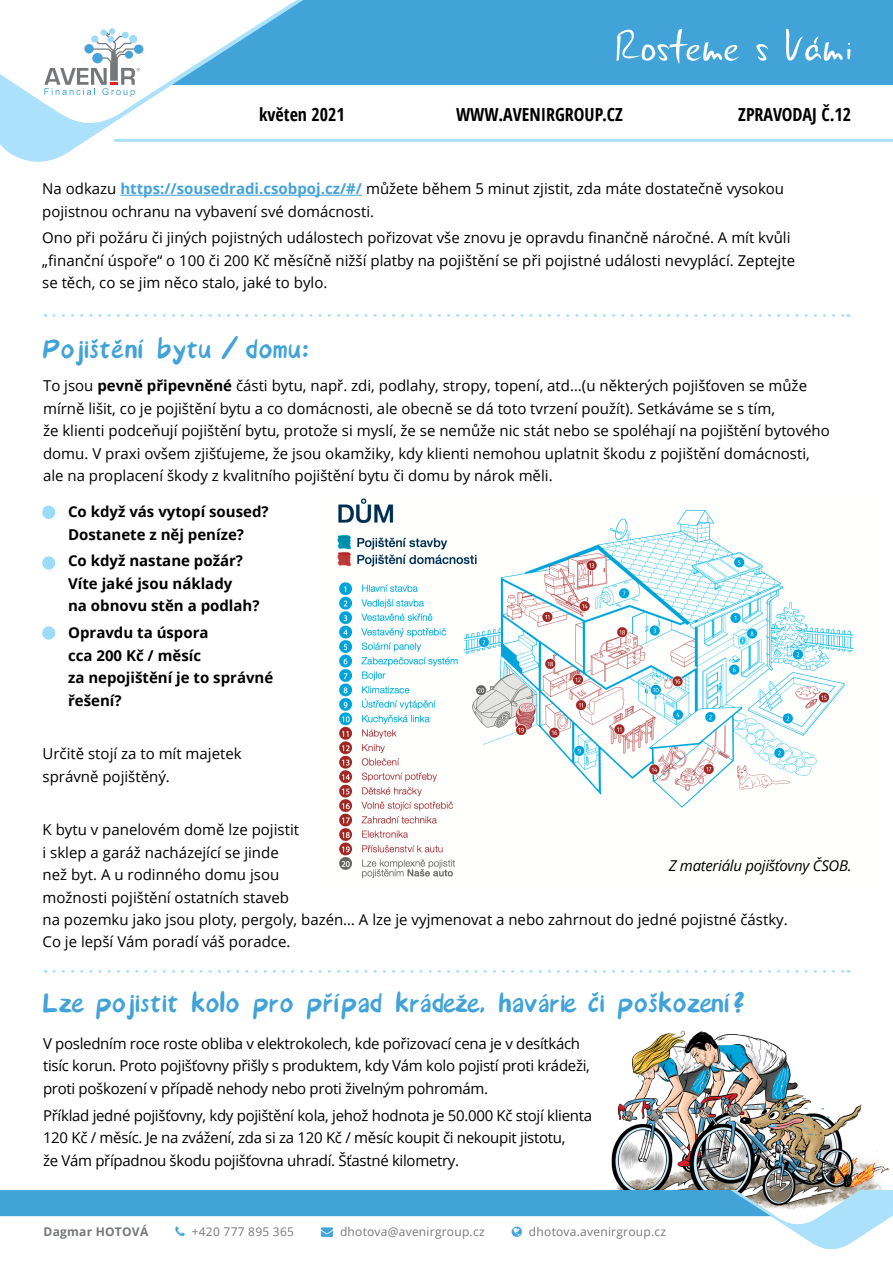
<style>
.page{position:relative;width:893px;height:1263px;background:#fff}
.page>*{position:absolute;margin:0;border:0;box-sizing:border-box;transform-origin:0 0}
.t1{font:36px "Avenir Font";letter-spacing:-.005em;color:#41a3d8}
.t2{font:700 condensed 18px "Open Sans";color:#000}
.t3{font:15px/22.5px "Open Sans";color:#000}
.t4{font:15px/22.5px "Open Sans";letter-spacing:-.02em;color:#000}
.t5{font:700 15px/22.5px "Open Sans";color:#000}
.t6{font:italic 15px "Open Sans";letter-spacing:-.02em;color:#000}
.t7{font:12px "Open Sans";letter-spacing:.02em;color:#757779}
.t8{font:700 12px "Open Sans";letter-spacing:.02em;color:#757779}
.s1{font-weight:700;color:#44a3db}
.s2{font-weight:700}
.s3{color:#40a4da}
</style>
<div class="page">
<img style="left:611px;top:1031px;width:278px;height:158px">
<div style="left:22px;top:0;width:871px;height:85px;background:#41a3d8"></div>
<svg style="left:0;top:0;width:328px;height:162px"></svg>
<svg style="left:617px;top:29px;width:123px;height:35px"></svg>
<svg style="left:756px;top:44px;width:13px;height:17px"></svg>
<svg style="left:786px;top:29px;width:64px;height:32px"></svg>
<svg style="left:0;top:0;width:302px;height:129px"></svg>
<hr style="left:115px;top:139px;width:778px;height:3px;background:#abe1fa">
<svg style="left:54px;top:314px;width:795px;height:3px"></svg>
<svg style="left:54px;top:970px;width:795px;height:3px"></svg>
<img style="left:337px;top:498px;width:517px;height:381px">
<hr style="left:120px;top:195px;width:242px;height:1px;background:#44a3db">
<div style="left:42px;top:506px;width:13px;height:13px;background:#9ddcf9;border-radius:50%"></div>
<div style="left:42px;top:556px;width:13px;height:14px;background:#9ddcf9;border-radius:50%"></div>
<div style="left:42px;top:626px;width:13px;height:14px;background:#9ddcf9;border-radius:50%"></div>
<svg style="left:0;top:1189px;width:893px;height:61px"></svg>
<p class="t2" style="left:259px;top:101px;width:87px">květen 2021</p>
<p class="t2" style="left:456px;top:101px;width:168px">WWW.AVENIRGROUP.CZ</p>
<p class="t2" style="left:738px;top:101px;width:114px">ZPRAVODAJ Č.12</p>
<p class="t3" style="left:42px;top:177px;width:743px">Na odkazu <span class="s1">https://sousedradi.csobpoj.cz/#/</span> můžete během 5 minut zjistit, zda máte dostatečně vysokou pojistnou ochranu na vybavení své domácnosti.</p>
<p class="t3" style="left:42px;top:226px;width:754px">Ono při požáru či jiných pojistných událostech pořizovat vše znovu je opravdu finančně náročné. A mít kvůli „finanční úspoře“ o 100 či 200 Kč měsíčně nižší platby na pojištění se při pojistné události nevyplácí. Zeptejte se těch, co se jim něco stalo, jaké to bylo.</p>
<h1 class="t1" style="left:42px;top:334px;width:269px">Pojištění bytu / domu:</h1>
<p class="t3" style="left:43px;top:374px;width:788px">To jsou <span class="s2">pevně připevněné</span> části bytu, např. zdi, podlahy, stropy, topení, atd…(u některých pojišťoven se může mírně lišit, co je pojištění bytu a co domácnosti, ale obecně se dá toto tvrzení použít). Setkáváme se s tím,<br>že klienti podceňují pojištění bytu, protože si myslí, že se nemůže nic stát nebo se spoléhají na pojištění bytového domu. V praxi ovšem zjišťujeme, že jsou okamžiky, kdy klienti nemohou uplatnit škodu z pojištění domácnosti, ale na proplacení škody z kvalitního pojištění bytu či domu by nárok měli.</p>
<p class="t5" style="left:68px;top:500px;width:202px">Co když vás vytopí soused?<br>Dostanete z něj peníze?</p>
<p class="t5" style="left:68px;top:549px;width:193px">Co když nastane požár?<br>Víte jaké jsou náklady<br>na obnovu stěn a podlah?</p>
<p class="t5" style="left:68px;top:621px;width:207px">Opravdu ta úspora<br>cca 200 Kč / měsíc<br>za nepojištění je to správné řešení?</p>
<p class="t3" style="left:43px;top:742px;width:201px">Určitě stojí za to mít majetek správně pojištěný.</p>
<p class="t3" style="left:43px;top:818px;width:747px">K bytu v panelovém domě lze pojistit<br>i sklep a garáž nacházející se jinde<br>než byt. A u rodinného domu jsou<br>možnosti pojištění ostatních staveb<br>na pozemku jako jsou ploty, pergoly, bazén… A lze je vyjmenovat a nebo zahrnout do jedné pojistné částky.<br>Co je lepší Vám poradí váš poradce.</p>
<p class="t6" style="left:669px;top:855px;width:184px">Z materiálu pojišťovny ČSOB.</p>
<h1 class="t1" style="left:42px;top:987px;width:705px">Lze pojistit kolo pro případ krádeže, havárie či poškození?</h1>
<p class="t4" style="left:43px;top:1032px;width:548px">V posledním roce roste obliba v elektrokolech, kde pořizovací cena je v desítkách tisíc korun. Proto pojišťovny přišly s produktem, kdy Vám kolo pojistí proti krádeži, proti poškození v případě nehody nebo proti živelným pohromám.</p>
<p class="t4" style="left:43px;top:1103px;width:551px">Příklad jedné pojišťovny, kdy pojištění kola, jehož hodnota je 50.000 Kč stojí klienta<br>120 Kč / měsíc. Je na zvážení, zda si za 120 Kč / měsíc koupit či nekoupit jistotu,<br>že Vám případnou škodu pojišťovna uhradí. Šťastné kilometry.</p>
<p class="t8" style="left:44px;top:1223px;width:106px">Dagmar HOTOVÁ</p>
<p class="t7" style="left:192px;top:1223px;width:104px">+420 777 895 365</p>
<p class="t7" style="left:321px;top:1223px;width:165px"><span class="s3">→</span> dhotova@avenirgroup.cz</p>
<p class="t7" style="left:529px;top:1223px;width:139px">dhotova.avenirgroup.cz</p>
</div>
